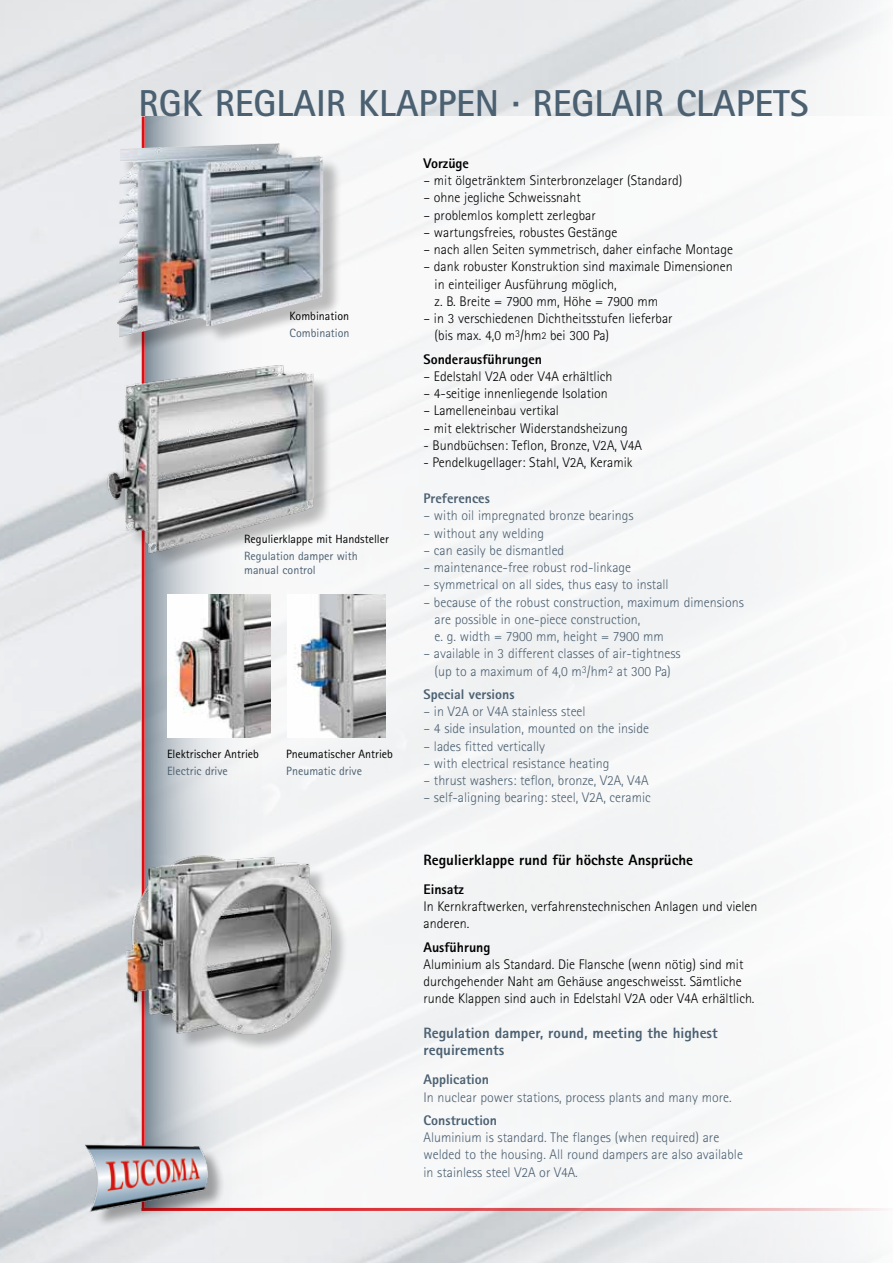
<style>
.page{position:relative;width:893px;height:1263px;background:#fff}
.page>*{position:absolute;margin:0;border:0;box-sizing:border-box;transform-origin:0 0}
.t1{font:700 37.5px "Rotis Sans Serif";color:#4b6071}
.t2{font:800 15px/17.2px "Rotis Sans Serif";color:#4b6071}
.t3{font:800 15px "Rotis Sans Serif";color:#000}
.t4{font:300 13.95px/17.2px "Rotis Sans Serif";color:#000}
.t5{font:300 13.95px/17.2px "Rotis Sans Serif";color:#4b6071}
.t6{font:800 13.95px "Rotis Sans Serif";color:#4b6071}
.t7{font:800 13.95px "Rotis Sans Serif";color:#000}
.t8{font:12px "Rotis Sans Serif";color:#000}
.t9{font:12px/13.5px "Rotis Sans Serif";color:#4b6071}
.s1{font-size:10.5px}
</style>
<div class="page">
<div style="left:142px;top:117px;width:751px;height:1091px;background:#f7f7f8"></div>
<svg style="left:145px;top:117px;width:157px;height:1091px"></svg>
<hr style="left:142px;top:1208px;width:751px;height:3px;background:#d91016">
<hr style="left:142px;top:117px;width:3px;height:1094px;background:#d91016">
<div style="left:120px;top:146px;width:222px;height:209px;background:#000;opacity:.25"></div>
<img style="left:145px;top:143px;width:133px;height:5px">
<div style="left:111px;top:368px;width:221px;height:202px;background:#000;opacity:.25"></div>
<img style="left:100px;top:360px;width:229px;height:199px">
<img style="left:168px;top:594px;width:102px;height:144px">
<img style="left:287px;top:594px;width:99px;height:144px">
<div style="left:129px;top:858px;width:220px;height:195px;background:#000;opacity:.25"></div>
<img style="left:124px;top:851px;width:212px;height:188px">
<div style="left:88px;top:1147px;width:138px;height:81px;background:#000;opacity:.33"></div>
<img style="left:74px;top:1143px;width:146px;height:69px">
<h1 class="t1" style="left:139px;top:80px;width:671px">RGK REG LAIR KLAPPEN · REG LAIR CLAPETS</h1>
<p class="t8" style="left:290px;top:309px;width:61px">Kombination</p>
<p class="t9" style="left:290px;top:326px;width:61px">Combination</p>
<p class="t8" style="left:244px;top:532px;width:146px">Regulierklappe mit Handsteller</p>
<p class="t9" style="left:244px;top:549px;width:115px">Regulation damper with manual control</p>
<p class="t8" style="left:167px;top:746px;width:94px">Elektrischer Antrieb</p>
<p class="t8" style="left:286px;top:746px;width:108px">Pneumatischer Antrieb</p>
<p class="t9" style="left:167px;top:764px;width:62px">Electric drive</p>
<p class="t9" style="left:286px;top:764px;width:77px">Pneumatic drive</p>
<p class="t7" style="left:423px;top:154px;width:47px">Vorzüge</p>
<p class="t4" style="left:423px;top:172px;width:260px">– mit ölgetränktem Sinterbronzelager (Standard)</p>
<p class="t4" style="left:423px;top:189px;width:159px">– ohne jegliche Schweissnaht</p>
<p class="t4" style="left:423px;top:206px;width:174px">– problemlos komplett zerlegbar</p>
<p class="t4" style="left:423px;top:224px;width:195px">– wartungsfreies, robustes Gestänge</p>
<p class="t4" style="left:423px;top:241px;width:311px">– nach allen Seiten symmetrisch, daher einfache Montage</p>
<p class="t4" style="left:435px;top:258px;width:299px;text-indent:-11px">– dank robuster Konstruktion sind maximale Dimensionen in einteiliger Ausführung möglich,<br>z. B. Breite = 7900 mm, Höhe = 7900 mm</p>
<p class="t4" style="left:435px;top:310px;width:240px;text-indent:-11px">– in 3 verschiedenen Dichtheitsstufen lieferbar (bis max. 4,0 m<sup>3</sup>/hm<span class="s1">2</span> bei 300 Pa)</p>
<p class="t7" style="left:423px;top:350px;width:120px">Sonderausführungen</p>
<p class="t4" style="left:423px;top:367px;width:190px">– Edelstahl V2A oder V4A erhältlich</p>
<p class="t4" style="left:423px;top:385px;width:186px">– 4-seitige innenliegende Isolation</p>
<p class="t4" style="left:423px;top:402px;width:137px">– Lamelleneinbau vertikal</p>
<p class="t4" style="left:423px;top:419px;width:206px">– mit elektrischer Widerstandsheizung</p>
<p class="t4" style="left:423px;top:437px;width:220px">- Bundbüchsen: Teflon, Bronze, V2A, V4A</p>
<p class="t4" style="left:423px;top:454px;width:210px">- Pendelkugellager: Stahl, V2A, Keramik</p>
<p class="t6" style="left:423px;top:490px;width:68px">Preferences</p>
<p class="t5" style="left:423px;top:507px;width:212px">– with oil impregnated bronze bearings</p>
<p class="t5" style="left:423px;top:524px;width:122px">– without any welding</p>
<p class="t5" style="left:423px;top:542px;width:142px">– can easily be dismantled</p>
<p class="t5" style="left:423px;top:559px;width:209px">– maintenance-free robust rod-linkage</p>
<p class="t5" style="left:423px;top:576px;width:247px">– symmetrical on all sides, thus easy to install</p>
<p class="t5" style="left:435px;top:593px;width:311px;text-indent:-11px">– because of the robust construction, maximum dimensions are possible in one-piece construction,<br>e. g. width = 7900 mm, height = 7900 mm</p>
<p class="t5" style="left:423px;top:645px;width:259px;text-align:center">– available in 3 different classes of air-tightness (up to a maximum of 4,0 m<sup>3</sup>/hm<sup>2</sup> at 300 Pa)</p>
<p class="t6" style="left:423px;top:685px;width:93px">Special versions</p>
<p class="t5" style="left:423px;top:703px;width:164px">– in V2A or V4A stainless steel</p>
<p class="t5" style="left:423px;top:720px;width:227px">– 4 side insulation, mounted on the inside</p>
<p class="t5" style="left:423px;top:737px;width:123px">– lades fitted vertically</p>
<p class="t5" style="left:423px;top:755px;width:188px">– with electrical resistance heating</p>
<p class="t5" style="left:423px;top:772px;width:227px">– thrust washers: teflon, bronze, V2A, V4A</p>
<p class="t5" style="left:423px;top:789px;width:229px">– self-aligning bearing: steel, V2A, ceramic</p>
<p class="t3" style="left:423px;top:850px;width:271px">Regulierklappe rund für höchste Ansprüche</p>
<p class="t7" style="left:423px;top:880px;width:42px">Einsatz</p>
<p class="t4" style="left:423px;top:898px;width:335px">In Kernkraftwerken, verfahrenstechnischen Anlagen und vielen anderen.</p>
<p class="t7" style="left:423px;top:938px;width:68px">Ausführung</p>
<p class="t4" style="left:423px;top:956px;width:333px">Aluminium als Standard. Die Flansche (wenn nötig) sind mit durchgehender Naht am Gehäuse angeschweisst. Sämtliche runde Klappen sind auch in Edelstahl V2A oder V4A erhältlich.</p>
<p class="t2" style="left:423px;top:1024px;width:296px">Regulation damper, round, meeting the highest requirements</p>
<p class="t6" style="left:423px;top:1071px;width:67px">Application</p>
<p class="t5" style="left:423px;top:1088px;width:310px">In nuclear power stations, process plants and many more.</p>
<p class="t6" style="left:423px;top:1111px;width:75px">Construction</p>
<p class="t5" style="left:423px;top:1129px;width:321px">Aluminium is standard. The flanges (when required) are welded to the housing. All round dampers are also available in stainless steel V2A or V4A.</p>
</div>
